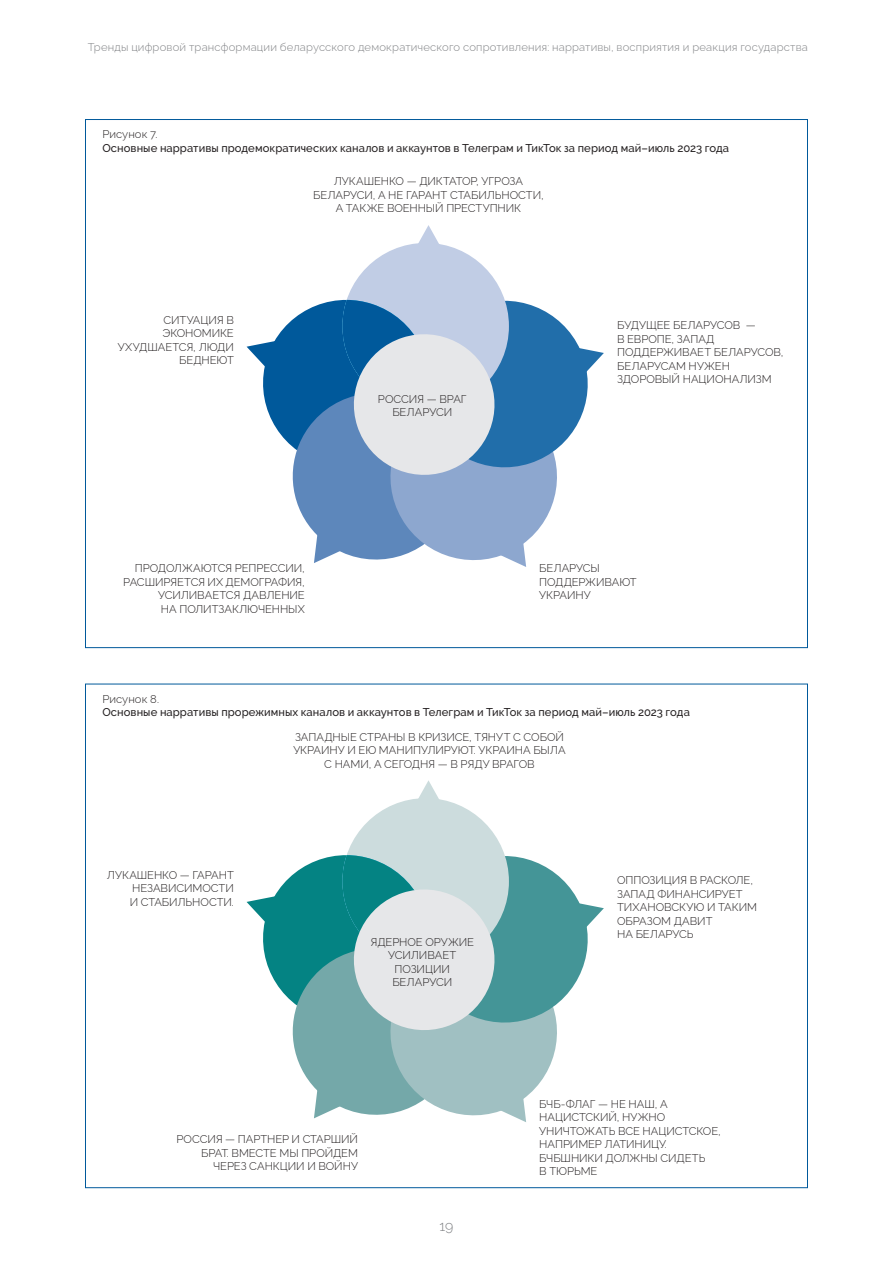
<style>
.page{position:relative;width:893px;height:1263px;background:#fff}
.page>*{position:absolute;margin:0;border:0;box-sizing:border-box;transform-origin:0 0}
.t1{font:300 14.1px "Raleway";color:#808285}
.Fußnoten-__Marginaltext_Linksbündig{font:300 11.25px/13.5px "Raleway";letter-spacing:-.005em;color:#231f20;text-align:center}
.Fußnoten-__Marginaltext_Linksbündig-2{font:500 11.25px "Raleway";letter-spacing:.005em;color:#231f20}
.t2{font:300 11.25px "Raleway";letter-spacing:.015em;color:#808285}
</style>
<div class="page">
<div style="left:342px;top:243px;width:167px;height:166px;background:#c1cde5;border-radius:50%"></div>
<svg style="left:410px;top:225px;width:37px;height:21px"></svg>
<svg style="left:247px;top:290px;width:357px;height:277px"></svg>
<div style="left:342px;top:798px;width:167px;height:167px;background:#ccdcdd;border-radius:50%"></div>
<svg style="left:410px;top:780px;width:37px;height:21px"></svg>
<svg style="left:247px;top:845px;width:357px;height:277px"></svg>
<p class="t2" style="left:88px;top:38px;width:721px">Тренды цифровой трансформации беларусского демократического сопротивления: нарративы, восприятия и реакция государства</p>
<p class="Fußnoten-__Marginaltext_Linksbündig" style="left:102px;top:126px;width:57px">Рисунок 7.</p>
<p class="Fußnoten-__Marginaltext_Linksbündig-2" style="left:102px;top:141px;width:628px">Основные нарративы продемократических каналов и аккаунтов в Телеграм и ТикТок за период май–июль 2023 года</p>
<p class="Fußnoten-__Marginaltext_Linksbündig" style="left:118px;top:312px;width:118px;text-align:right">СИТУАЦИЯ В<br>ЭКОНОМИКЕ<br>УХУДШАЕТСЯ, ЛЮДИ<br>БЕДНЕЮТ</p>
<p class="Fußnoten-__Marginaltext_Linksbündig" style="left:313px;top:173px;width:232px">ЛУКАШЕНКО — ДИКТАТОР, УГРОЗА<br>БЕЛАРУСИ, А НЕ ГАРАНТ СТАБИЛЬНОСТИ,<br>А ТАКЖЕ ВОЕННЫЙ ПРЕСТУПНИК</p>
<p class="Fußnoten-__Marginaltext_Linksbündig" style="left:378px;top:391px;width:90px">РОССИЯ — ВРАГ<br>БЕЛАРУСИ</p>
<p class="Fußnoten-__Marginaltext_Linksbündig" style="left:617px;top:317px;width:168px;text-align:left">БУДУЩЕЕ БЕЛАРУСОВ —<br>В ЕВРОПЕ, ЗАПАД<br>ПОДДЕРЖИВАЕТ БЕЛАРУСОВ,<br>БЕЛАРУСАМ НУЖЕН<br>ЗДОРОВЫЙ НАЦИОНАЛИЗМ</p>
<p class="Fußnoten-__Marginaltext_Linksbündig" style="left:123px;top:560px;width:183px;text-align:right">ПРОДОЛЖАЮТСЯ РЕПРЕССИИ,<br>РАСШИРЯЕТСЯ ИХ ДЕМОГРАФИЯ,<br>УСИЛИВАЕТСЯ ДАВЛЕНИЕ<br>НА ПОЛИТЗАКЛЮЧЕННЫХ</p>
<p class="Fußnoten-__Marginaltext_Linksbündig" style="left:539px;top:560px;width:99px;text-align:left">БЕЛАРУСЫ<br>ПОДДЕРЖИВАЮТ<br>УКРАИНУ</p>
<p class="Fußnoten-__Marginaltext_Linksbündig" style="left:102px;top:691px;width:58px">Рисунок 8.</p>
<p class="Fußnoten-__Marginaltext_Linksbündig-2" style="left:102px;top:706px;width:589px">Основные нарративы прорежимных каналов и аккаунтов в Телеграм и ТикТок за период май–июль 2023 года</p>
<p class="Fußnoten-__Marginaltext_Linksbündig" style="left:130px;top:867px;width:106px;text-align:justify;text-indent:-23px">ЛУКАШЕНКО — ГАРАНТ НЕЗАВИСИМОСТИ И СТАБИЛЬНОСТИ.</p>
<p class="Fußnoten-__Marginaltext_Linksbündig" style="left:293px;top:728px;width:274px">ЗАПАДНЫЕ СТРАНЫ В КРИЗИСЕ, ТЯНУТ С СОБОЙ<br>УКРАИНУ И ЕЮ МАНИПУЛИРУЮТ. УКРАИНА БЫЛА<br>С НАМИ, А СЕГОДНЯ — В РЯДУ ВРАГОВ</p>
<p class="Fußnoten-__Marginaltext_Linksbündig" style="left:370px;top:934px;width:105px">ЯДЕРНОЕ ОРУЖИЕ<br>УСИЛИВАЕТ<br>ПОЗИЦИИ<br>БЕЛАРУСИ</p>
<p class="Fußnoten-__Marginaltext_Linksbündig" style="left:617px;top:872px;width:141px;text-align:left">ОППОЗИЦИЯ В РАСКОЛЕ,<br>ЗАПАД ФИНАНСИРУЕТ<br>ТИХАНОВСКУЮ И ТАКИМ<br>ОБРАЗОМ ДАВИТ<br>НА БЕЛАРУСЬ</p>
<p class="Fußnoten-__Marginaltext_Linksbündig" style="left:176px;top:1131px;width:183px;text-align:right">РОССИЯ — ПАРТНЕР И СТАРШИЙ<br>БРАТ. ВМЕСТЕ МЫ ПРОЙДЕМ<br>ЧЕРЕЗ САНКЦИИ И ВОЙНУ</p>
<p class="t1" style="left:439px;top:1215px;width:16px">19</p>
<p class="Fußnoten-__Marginaltext_Linksbündig" style="left:539px;top:1096px;width:183px;text-align:left">БЧБ-ФЛАГ — НЕ НАШ, А<br>НАЦИСТСКИЙ, НУЖНО<br>УНИЧТОЖАТЬ ВСЕ НАЦИСТСКОЕ,<br>НАПРИМЕР ЛАТИНИЦУ.<br>БЧБШНИКИ ДОЛЖНЫ СИДЕТЬ<br>В ТЮРЬМЕ</p>
</div>
